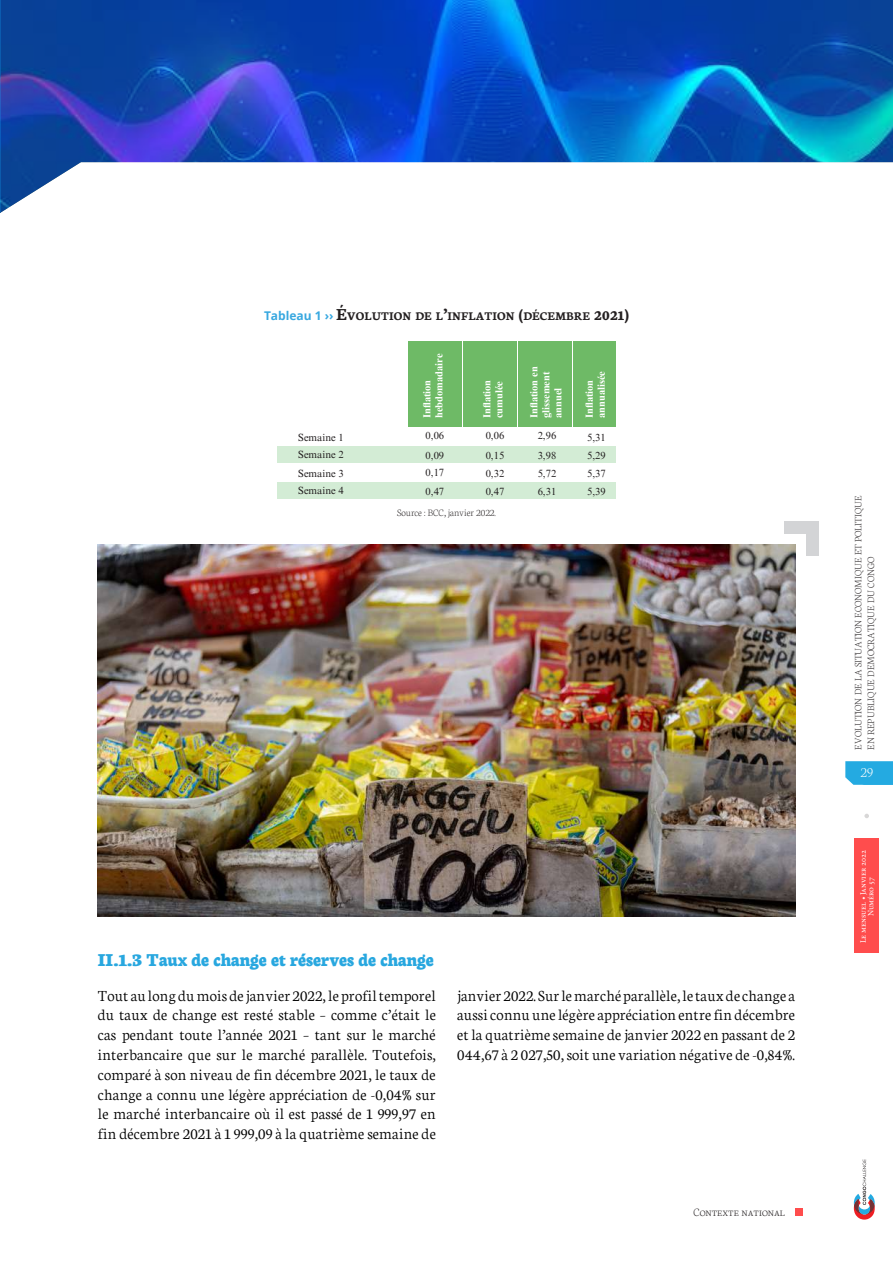
<style>
.page{position:relative;width:893px;height:1263px;background:#fff}
.page>*{position:absolute;margin:0;border:0;box-sizing:border-box;transform-origin:0 0}
.t1{font:800 19.5px "Neuton";color:#28a7df}
.t2{font:300 16.5px/19.8px "Neuton";letter-spacing:.01em;color:#000;text-align:justify}
.t3{font:200 15px "Neuton";color:#fff}
.t4{font:12.6px "Neuton SC Bold";color:#231f20}
.t5{font:200 12px "Neuton";color:#231f20}
.t6{font:200 10.5px/12.6px "Neuton";color:#231f20}
.t7{font:10.5px "Times NR Cyr";color:#231f20}
.t8{font:700 10.5px/12px "Times New Roman";color:#fff}
.t9{font:8.25px/7.5px "Minion Pro";color:#fff;text-align:center}
.s1{font-family:"Open Sans";font-weight:700;font-size:12px;color:#38a8e0}
.s2{font-size:18px}
.s3{font-family:"Neuton"}
</style>
<div class="page">
<svg style="left:1px;top:0;width:892px;height:213px"></svg>
<svg style="left:0;top:0;width:1px;height:213px"></svg>
<div style="left:277px;top:446px;width:338px;height:17px;background:#d3ecd5"></div>
<div style="left:277px;top:482px;width:338px;height:17px;background:#d3ecd5"></div>
<div style="left:408px;top:341px;width:53px;height:86px;background:#6eba66"></div>
<div style="left:518px;top:341px;width:53px;height:86px;background:#6eba66"></div>
<div style="left:463px;top:341px;width:53px;height:86px;background:#6eba66"></div>
<div style="left:573px;top:341px;width:42px;height:86px;background:#6eba66"></div>
<img style="left:98px;top:544px;width:697px;height:372px">
<div style="left:785px;top:521px;width:34px;height:13px;background:#d3d4d6"></div>
<div style="left:806px;top:521px;width:13px;height:34px;background:#d3d4d6"></div>
<div style="left:854px;top:838px;width:25px;height:115px;background:#ff4d4d"></div>
<svg style="left:845px;top:761px;width:48px;height:24px"></svg>
<svg style="left:854px;top:1159px;width:21px;height:60px"></svg>
<svg style="left:864px;top:814px;width:5px;height:4px"></svg>
<svg style="left:795px;top:1208px;width:7px;height:8px"></svg>
<p class="t4" style="left:264px;top:310px;width:366px"><span class="s1">Tableau 1 ››</span> <span class="s2">É</span>VOLUTION DE L<span class="s2">’</span>INFLATION <span class="s2">(</span>DÉCEMBRE <span class="s2">2021)</span></p>
<p class="t7" style="left:298px;top:431px;width:47px">Semaine 1</p>
<p class="t7" style="left:298px;top:467px;width:47px">Semaine 3</p>
<p class="t7" style="left:298px;top:449px;width:47px">Semaine 2</p>
<p class="t7" style="left:298px;top:485px;width:47px">Semaine 4</p>
<p class="t8" style="left:421px;top:418px;width:66px;rotate:-90deg">Inflation hebdomadaire</p>
<p class="t7" style="left:426px;top:430px;width:20px">0,06</p>
<p class="t7" style="left:426px;top:466px;width:20px">0,17</p>
<p class="t7" style="left:426px;top:449px;width:20px">0,09</p>
<p class="t7" style="left:426px;top:485px;width:20px">0,47</p>
<p class="t8" style="left:481px;top:418px;width:40px;rotate:-90deg">Inflation cumulée</p>
<p class="t7" style="left:486px;top:430px;width:20px">0,06</p>
<p class="t7" style="left:486px;top:467px;width:20px">0,32</p>
<p class="t7" style="left:486px;top:449px;width:20px">0,15</p>
<p class="t7" style="left:486px;top:485px;width:20px">0,47</p>
<p class="t6" style="left:397px;top:507px;width:100px">Source : BCC, janvier 2022.</p>
<p class="t8" style="left:528px;top:418px;width:53px;rotate:-90deg">Inflation en glissement annuel</p>
<p class="t8" style="left:583px;top:418px;width:49px;rotate:-90deg">Inflation annualisée</p>
<p class="t7" style="left:538px;top:430px;width:20px">2,96</p>
<p class="t7" style="left:538px;top:467px;width:20px">5,72</p>
<p class="t7" style="left:538px;top:449px;width:20px">3,98</p>
<p class="t7" style="left:538px;top:485px;width:20px">6,31</p>
<p class="t7" style="left:587px;top:431px;width:20px">5,31</p>
<p class="t7" style="left:587px;top:467px;width:20px">5,37</p>
<p class="t7" style="left:587px;top:449px;width:20px">5,29</p>
<p class="t7" style="left:587px;top:485px;width:20px">5,39</p>
<p class="t1" style="left:98px;top:950px;width:337px">II.1.3 Taux de change et réserves de change</p>
<p class="t2" style="left:98px;top:985px;width:340px">Tout au long du mois de janvier 2022, le profil temporel du taux de change est resté stable – comme c’était le cas pendant toute l’année 2021 – tant sur le marché interbancaire que sur le marché parallèle. Toutefois, comparé à son niveau de fin décembre 2021, le taux de change a connu une légère appréciation de -0,04% sur le marché interbancaire où il est passé de 1 999,97 en fin décembre 2021 à 1 999,09 à la quatrième semaine de</p>
<p class="t2" style="left:457px;top:985px;width:339px">janvier 2022. Sur le marché parallèle, le taux de change a aussi connu une légère appréciation entre fin décembre et la quatrième semaine de janvier 2022 en passant de 2<br>044,67 à 2 027,50, soit une variation négative de -0,84%.</p>
<p class="t5" style="left:693px;top:1206px;width:93px">Contexte national</p>
<p class="t6" style="left:852px;top:749px;width:255px;rotate:-90deg">EVOLUTION DE LA SITUATION ECONOMIQUE ET POLITIQUE<br>EN REPUBLIQUE DEMOCRATIQUE DU CONGO</p>
<p class="t3" style="left:861px;top:764px;width:14px">29</p>
<p class="t9" style="left:859px;top:943px;width:95px;rotate:-90deg">Le mensuel <span class="s3">◊</span> Janvier 2022<br>Numéro 57</p>
</div>
